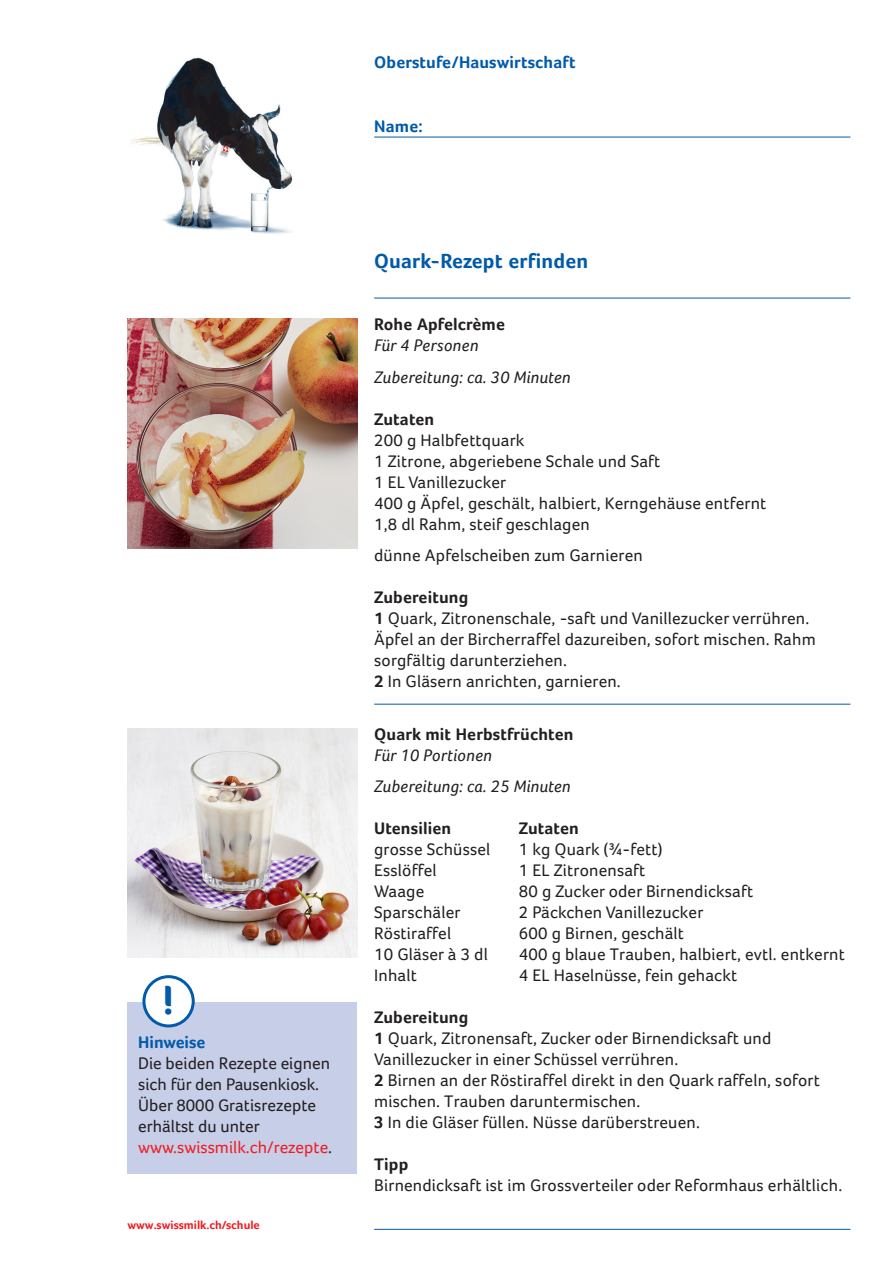
<style>
.page{position:relative;width:893px;height:1263px;background:#fff}
.page>*{position:absolute;margin:0;border:0;box-sizing:border-box;transform-origin:0 0}
.t1{font:700 42px "Foco";color:#015aaa}
.t2{font:700 21px "Foco";letter-spacing:.01em;color:#015aaa}
.t3{font:17.25px/21px "Foco";letter-spacing:.01em;color:#231f20}
.t4{font:700 17.25px "Foco";letter-spacing:.01em;color:#231f20}
.t5{font:italic 17.25px "Foco";letter-spacing:.01em;color:#231f20}
.t6{font:700 17.25px "Foco";letter-spacing:.01em;color:#015aaa}
.t7{font:17.25px "Foco";color:#ee1d23}
.t8{font:700 12px "Foco";color:#ee1d23}
.s1{color:#231f20}
.s2{font-weight:700}
</style>
<div class="page">
<img style="left:128px;top:319px;width:229px;height:230px">
<img style="left:128px;top:728px;width:229px;height:230px">
<hr style="left:374px;top:1229px;width:476px;height:1px;background:#015aaa">
<hr style="left:374px;top:704px;width:476px;height:1px;background:#015aaa">
<hr style="left:374px;top:298px;width:476px;height:1px;background:#015aaa">
<img style="left:131px;top:57px;width:162px;height:177px">
<hr style="left:374px;top:137px;width:476px;height:1px;background:#015aaa">
<div style="left:128px;top:1002px;width:229px;height:172px;background:#c7cee8"></div>
<div style="left:144px;top:977px;width:49px;height:49px;background:#fff;border-radius:50%"></div>
<div style="left:142px;top:975px;width:53px;height:52px;border:3px solid #015aaa;border-radius:50%"></div>
<p class="t6" style="left:374px;top:52px;width:203px">Oberstufe/Hauswirtschaft</p>
<p class="t6" style="left:374px;top:116px;width:50px">Name:</p>
<p class="t1" style="left:162px;top:975px;width:13px">!</p>
<p class="t6" style="left:138px;top:1032px;width:69px">Hinweise</p>
<p class="t3" style="left:138px;top:1052px;width:193px">Die beiden Rezepte eignen sich für den Pausenkiosk.</p>
<p class="t3" style="left:138px;top:1094px;width:179px">Über 8000 Gratisrezepte erhältst du unter</p>
<p class="t7" style="left:138px;top:1137px;width:195px">www.swissmilk.ch/rezepte<span class="s1">.</span></p>
<p class="t8" style="left:128px;top:1218px;width:134px">www.swissmilk.ch/schule</p>
<p class="t2" style="left:374px;top:248px;width:216px">Quark-Rezept erfinden</p>
<p class="t4" style="left:374px;top:314px;width:132px">Rohe Apfelcrème</p>
<p class="t5" style="left:374px;top:335px;width:106px">Für 4 Personen</p>
<p class="t5" style="left:374px;top:367px;width:198px">Zubereitung: ca. 30 Minuten</p>
<p class="t4" style="left:374px;top:409px;width:61px">Zutaten</p>
<p class="t3" style="left:374px;top:429px;width:152px">200 g Halbfettquark</p>
<p class="t3" style="left:374px;top:450px;width:288px">1 Zitrone, abgeriebene Schale und Saft</p>
<p class="t3" style="left:374px;top:471px;width:133px">1 EL Vanillezucker</p>
<p class="t3" style="left:374px;top:492px;width:394px">400 g Äpfel, geschält, halbiert, Kerngehäuse entfernt</p>
<p class="t3" style="left:374px;top:513px;width:217px">1,8 dl Rahm, steif geschlagen</p>
<p class="t3" style="left:374px;top:545px;width:270px">dünne Apfelscheiben zum Garnieren</p>
<p class="t4" style="left:374px;top:587px;width:96px">Zubereitung</p>
<p class="t3" style="left:374px;top:608px;width:443px"><span class="s2">1</span> Quark, Zitronenschale, -saft und Vanillezucker verrühren.<br>Äpfel an der Bircherraffel dazureiben, sofort mischen. Rahm sorgfältig darunterziehen.</p>
<p class="t3" style="left:374px;top:671px;width:248px"><span class="s2">2</span> In Gläsern anrichten, garnieren.</p>
<p class="t4" style="left:374px;top:724px;width:201px">Quark mit Herbstfrüchten</p>
<p class="t5" style="left:374px;top:745px;width:119px">Für 10 Portionen</p>
<p class="t5" style="left:374px;top:776px;width:198px">Zubereitung: ca. 25 Minuten</p>
<p class="t4" style="left:374px;top:818px;width:79px">Utensilien</p>
<p class="t3" style="left:374px;top:839px;width:118px">grosse Schüssel</p>
<p class="t3" style="left:374px;top:860px;width:64px">Esslöffel</p>
<p class="t3" style="left:374px;top:881px;width:52px">Waage</p>
<p class="t3" style="left:374px;top:902px;width:88px">Sparschäler</p>
<p class="t3" style="left:374px;top:923px;width:78px">Röstiraffel</p>
<p class="t3" style="left:374px;top:944px;width:115px">10 Gläser à 3 dl</p>
<p class="t3" style="left:374px;top:965px;width:44px">Inhalt</p>
<p class="t4" style="left:374px;top:1007px;width:96px">Zubereitung</p>
<p class="t3" style="left:374px;top:1028px;width:399px"><span class="s2">1</span> Quark, Zitronensaft, Zucker oder Birnendicksaft und<br>Vanillezucker in einer Schüssel verrühren.</p>
<p class="t3" style="left:374px;top:1070px;width:447px"><span class="s2">2</span> Birnen an der Röstiraffel direkt in den Quark raffeln, sofort mischen. Trauben daruntermischen.</p>
<p class="t3" style="left:374px;top:1112px;width:327px"><span class="s2">3</span> In die Gläser füllen. Nüsse darüberstreuen.</p>
<p class="t4" style="left:374px;top:1154px;width:36px">Tipp</p>
<p class="t3" style="left:374px;top:1175px;width:469px">Birnendicksaft ist im Grossverteiler oder Reformhaus erhältlich.</p>
<p class="t4" style="left:519px;top:818px;width:61px">Zutaten</p>
<p class="t3" style="left:519px;top:838px;width:145px">1 kg Quark (¾-fett)</p>
<p class="t3" style="left:519px;top:859px;width:128px">1 EL Zitronensaft</p>
<p class="t3" style="left:519px;top:880px;width:236px">80 g Zucker oder Birnendicksaft</p>
<p class="t3" style="left:519px;top:901px;width:186px">2 Päckchen Vanillezucker</p>
<p class="t3" style="left:519px;top:922px;width:167px">600 g Birnen, geschält</p>
<p class="t3" style="left:519px;top:943px;width:328px">400 g blaue Trauben, halbiert, evtl. entkernt</p>
<p class="t3" style="left:519px;top:964px;width:220px">4 EL Haselnüsse, fein gehackt</p>
</div>
